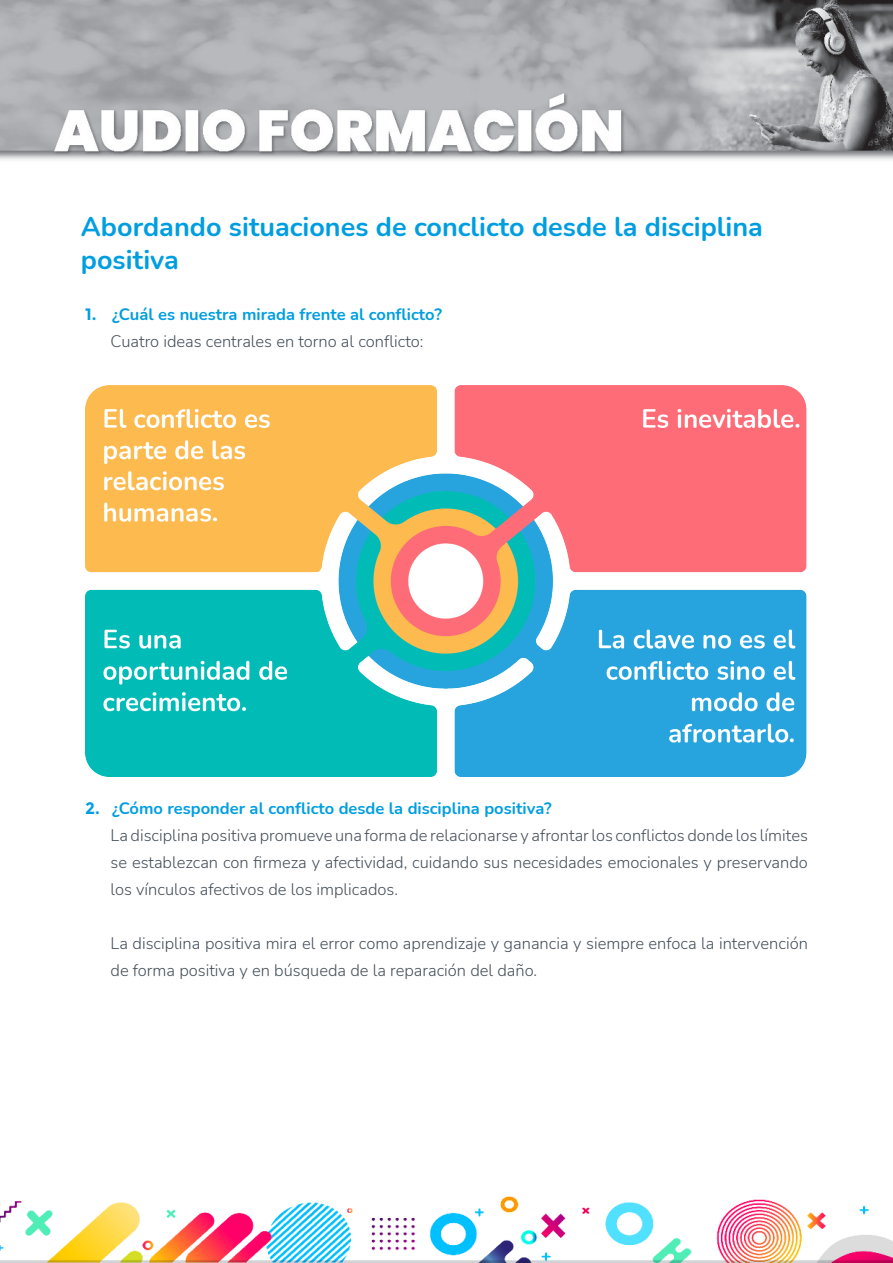
<style>
.page{position:relative;width:893px;height:1263px;background:#fff}
.page>*{position:absolute;margin:0;border:0;box-sizing:border-box;transform-origin:0 0}
.Parrafo{font:700 27px/32.4px "Nunito";color:#009ee0}
.Parrafo-2{font:300 16.5px/27px "Nunito";color:#46505a;text-align:justify}
.t1{font:700 16.5px "Nunito";color:#009ee0}
.s1{font-family:"Montserrat"}
</style>
<div class="page">
<img style="left:0;top:0;width:893px;height:160px">
<img style="left:0;top:1196px;width:893px;height:67px">
<img style="left:85px;top:386px;width:722px;height:390px">
<p class="Parrafo" style="left:81px;top:210px;width:684px">Abordando situaciones de conclicto desde la disciplina positiva</p>
<p class="t1" style="left:85px;top:302px;width:358px"><span class="s1">1.</span> ¿Cuál es nuestra mirada frente al conflicto?</p>
<p class="Parrafo-2" style="left:111px;top:327px;width:314px">Cuatro ideas centrales en torno al conflicto:</p>
<p class="t1" style="left:85px;top:796px;width:468px"><span class="s1">2.</span> ¿Cómo responder al conflicto desde la disciplina positiva?</p>
<p class="Parrafo-2" style="left:111px;top:821px;width:699px">La disciplina positiva promueve una forma de relacionarse y afrontar los conflictos donde los límites se establezcan con firmeza y afectividad, cuidando sus necesidades emocionales y preservando los vínculos afectivos de los implicados.</p>
<p class="Parrafo-2" style="left:111px;top:929px;width:699px">La disciplina positiva mira el error como aprendizaje y ganancia y siempre enfoca la intervención de forma positiva y en búsqueda de la reparación del daño.</p>
</div>
